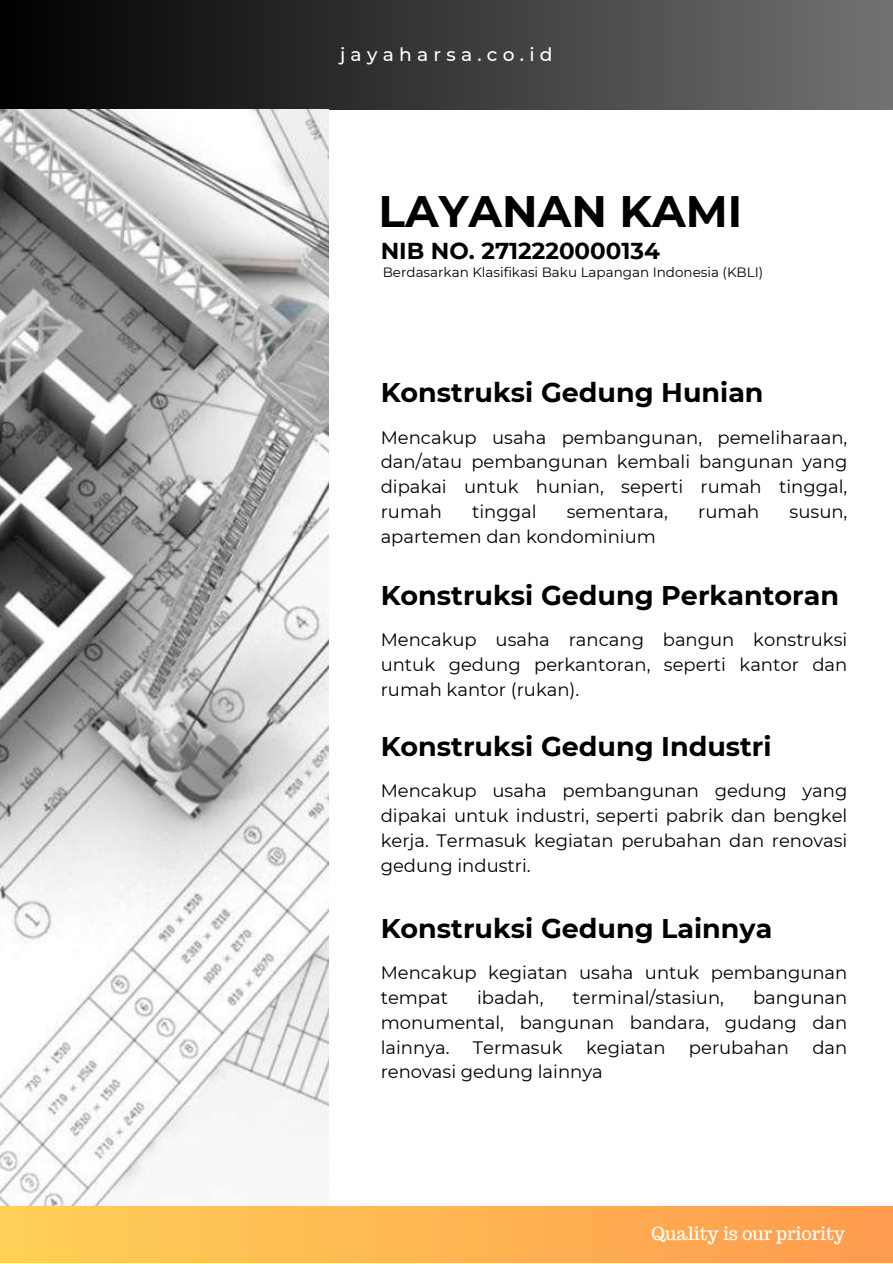
<style>
.page{position:relative;width:893px;height:1264px;background:#fff}
.page>*{position:absolute;margin:0;border:0;box-sizing:border-box;transform-origin:0 0}
.t1{font:700 43.95px "Montserrat";color:#000}
.t2{font:700 27px "Montserrat";color:#000}
.t3{font:700 22.95px "Montserrat";color:#000}
.t4{font:500 18.6px "Montserrat";letter-spacing:.28em;color:#fff}
.t5{font:18px/24.8px "Montserrat";color:#000;text-align:justify}
.t6{font:18px "Trocchi";color:#fff}
.t7{font:13.5px "Montserrat";color:#000}
</style>
<div class="page">
<div style="left:0;top:0;width:892px;height:110px;background:linear-gradient(to right,#000,#727272)"></div>
<img style="left:0;top:110px;width:328px;height:1096px">
<div style="left:0;top:1206px;width:892px;height:56px;background:linear-gradient(to right,#ffd057,#ff9b4f)"></div>
<p class="t4" style="left:340px;top:43px;width:214px">jayaharsa.co.id</p>
<h1 class="t1" style="left:378px;top:185px;width:365px">LAYANAN KAMI</h1>
<p class="t3" style="left:380px;top:237px;width:281px">NIB NO. 2712220000134</p>
<p class="t7" style="left:383px;top:264px;width:382px">Berdasarkan Klasifikasi Baku Lapangan Indonesia (KBLI)</p>
<h2 class="t2" style="left:380px;top:375px;width:384px">Konstruksi Gedung Hunian</h2>
<p class="t5" style="left:380px;top:425px;width:468px">Mencakup usaha pembangunan, pemeliharaan, dan/atau pembangunan kembali bangunan yang dipakai untuk hunian, seperti rumah tinggal, rumah</p>
<p class="t5" style="left:472px;top:499px;width:66px">tinggal</p>
<p class="t5" style="left:566px;top:499px;width:103px">sementara,</p>
<p class="t5" style="left:698px;top:499px;width:63px">rumah</p>
<p class="t5" style="left:789px;top:499px;width:59px">susun,</p>
<p class="t5" style="left:380px;top:524px;width:277px">apartemen dan kondominium</p>
<h2 class="t2" style="left:380px;top:578px;width:460px">Konstruksi Gedung Perkantoran</h2>
<p class="t5" style="left:380px;top:627px;width:468px">Mencakup usaha rancang bangun konstruksi untuk gedung perkantoran, seperti kantor dan rumah kantor (rukan).</p>
<h2 class="t2" style="left:380px;top:729px;width:392px">Konstruksi Gedung Industri</h2>
<p class="t5" style="left:380px;top:778px;width:468px">Mencakup usaha pembangunan gedung yang dipakai untuk industri, seperti pabrik dan bengkel kerja. Termasuk kegiatan perubahan dan renovasi gedung industri.</p>
<h2 class="t2" style="left:380px;top:911px;width:393px">Konstruksi Gedung Lainnya</h2>
<p class="t5" style="left:380px;top:960px;width:468px">Mencakup kegiatan usaha untuk pembangunan tempat</p>
<p class="t5" style="left:477px;top:985px;width:68px">ibadah,</p>
<p class="t5" style="left:572px;top:985px;width:153px">terminal/stasiun,</p>
<p class="t5" style="left:380px;top:985px;width:468px;text-indent:372px">bangunan monumental, bangunan bandara, gudang dan lainnya.</p>
<p class="t5" style="left:473px;top:1034px;width:91px">Termasuk</p>
<p class="t5" style="left:586px;top:1034px;width:81px">kegiatan</p>
<p class="t5" style="left:688px;top:1034px;width:102px">perubahan</p>
<p class="t5" style="left:812px;top:1034px;width:36px">dan</p>
<p class="t5" style="left:380px;top:1059px;width:223px">renovasi gedung lainnya</p>
<p class="t6" style="left:651px;top:1221px;width:195px">Quality is our priority</p>
</div>
